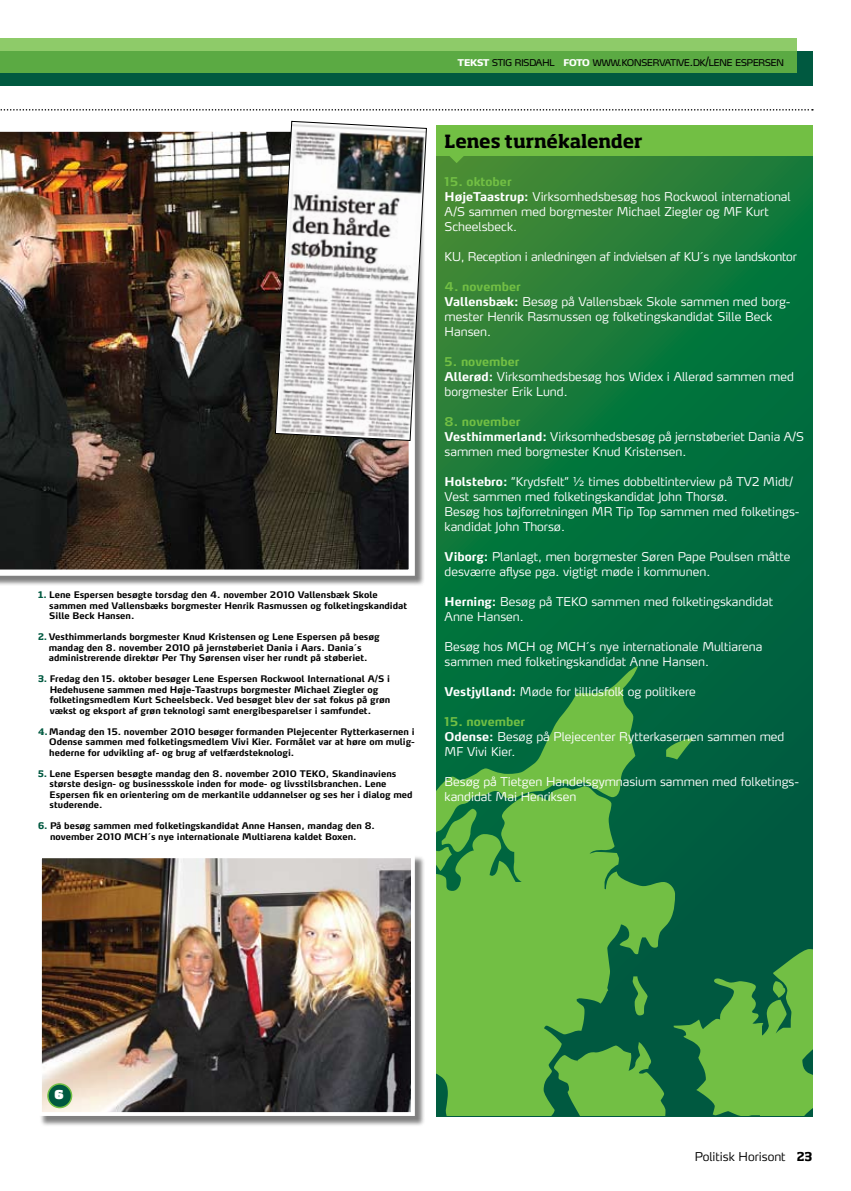
<style>
.page{position:relative;width:851px;height:1191px;background:#fff}
.page>*{position:absolute;margin:0;border:0;box-sizing:border-box;transform-origin:0 0}
.t1{font:700 18px "Soho Std";color:#000}
.t2{font:300 12px/15px "Max LF";color:#fff}
.t3{font:300 12px "Max LF";letter-spacing:-.02em;color:#fff}
.t4{font:12px "Max LF Light SC";letter-spacing:-.06em;color:#000}
.t5{font:300 12px "Max TF";color:#000}
.t6{font:900 12px "Soho Std";color:#fff}
.t7{font:700 9px/10.5px "Max LF";color:#000}
.s1{font-family:"Soho Std";color:#005940}
.s2{font-family:"Max LF Bold SC";color:#fff}
.s3{font-weight:700;color:#72bf44}
.s4{font-weight:700}
.s5{font-family:"Soho Std";font-weight:700}
</style>
<div class="page">
<svg style="left:0;top:109px;width:812px;height:2px"></svg>
<div style="left:0;top:51px;width:812px;height:34px;background:#005940"></div>
<svg style="left:0;top:38px;width:796px;height:34px;background:#6eb651"></svg>
<svg style="left:436px;top:156px;width:376px;height:510px;background:#12763b"></svg>
<svg style="left:441px;top:156px;width:30px;height:7px"></svg>
<div style="left:436px;top:126px;width:376px;height:30px;background:#72bf44"></div>
<svg style="left:436px;top:666px;width:376px;height:450px;background:#368d41"></svg>
<div style="left:39px;top:855px;width:392px;height:277px;background:#000;opacity:.5"></div>
<img style="left:43px;top:859px;width:367px;height:252px">
<div style="left:38px;top:854px;width:377px;height:262px;border:4px solid #fff"></div>
<div style="left:0;top:127px;width:431px;height:465px;background:#000;opacity:.5"></div>
<img style="left:0;top:127px;width:415px;height:449px">
<svg style="left:275px;top:121px;width:152px;height:320px"></svg>
<div style="left:48px;top:1084px;width:23px;height:23px;background:#005940;border-radius:50%"></div>
<div style="left:47px;top:1083px;width:25px;height:25px;border:2px solid #72bf44;border-radius:50%"></div>
<p class="t7" style="left:49px;top:589px;width:359px;text-indent:-11px"><span class="s1">1.</span> Lene Espersen besøgte torsdag den 4. november 2010 Vallensbæk Skole sammen med Vallensbæks borgmester Henrik Rasmussen og folketingskandidat<br>Sille Beck Hansen.</p>
<p class="t7" style="left:49px;top:631px;width:332px;text-indent:-10px"><span class="s1">2.</span> Vesthimmerlands borgmester Knud Kristensen og Lene Espersen på besøg mandag den 8. november 2010 på jernstøberiet Dania i Aars. Dania´s administrerende direktør Per Thy Sørensen viser her rundt på støberiet.</p>
<p class="t7" style="left:50px;top:673px;width:342px;text-indent:-11px"><span class="s1">3.</span> Fredag den 15. oktober besøger Lene Espersen Rockwool I nternational A/S i Hedehusene sammen med Høje-Taastrups borgmester Michael Ziegler og folketingsmedlem Kurt Scheelsbeck. Ved besøget blev der sat fokus på grøn vækst og eksport af grøn teknologi samt energibesparelser i samfundet.</p>
<p class="t7" style="left:49px;top:726px;width:367px;text-align:justify;text-indent:-11px"><span class="s1">4.</span> Mandag den 15. november 2010 besøger formanden Plejecenter Rytterkasernen i Odense sammen med folketingsmedlem Vivi Kier. Formålet var at høre om mulig&shy;hederne for udvikling af- og brug af velfærdsteknologi.</p>
<p class="t7" style="left:50px;top:768px;width:364px;text-indent:-11px"><span class="s1">5.</span> Lene Espersen besøgte mandag den 8. november 2010 TEKO , Skandinaviens største design- og businessskole inden for mode- og livsstilsbranchen. Lene Espersen fik en orientering om de merkantile uddannelser og ses her i dialog med studerende.</p>
<p class="t7" style="left:50px;top:820px;width:326px;text-indent:-12px"><span class="s1">6.</span> På besøg sammen med folketingskandidat Anne Hansen, mandag den 8. november 2010 MCH´s nye internationale Multiarena kaldet Boxen.</p>
<h2 class="t4" style="left:457px;top:54px;width:328px"><span class="s2">TEKST</span> stig risdahl <span class="s2">FOTO</span> www.konservative.dk/lene espersen</h2>
<h1 class="t1" style="left:444px;top:129px;width:199px">Lenes turnékalender</h1>
<h2 class="t2" style="left:444px;top:173px;width:347px"><span class="s3">15. oktober<br></span><span class="s4">HøjeTaastrup:</span> Virksomhedsbesøg hos Rockwool international A/S sammen med borgmester Michael Ziegler og MF Kurt Scheelsbeck.</h2>
<h2 class="t3" style="left:444px;top:249px;width:353px">KU, Reception i anledningen af indvielsen af KU´s nye landskontor</h2>
<h2 class="t2" style="left:444px;top:278px;width:347px"><span class="s3">4. november<br></span><span class="s4">Vallensbæk:</span> Besøg på Vallensbæk Skole sammen med borg&shy;mester Henrik Rasmussen og folketingskandidat Sille Beck Hansen.</h2>
<h2 class="t2" style="left:444px;top:353px;width:351px"><span class="s3">5. november<br></span><span class="s4">Allerød:</span> Virksomhedsbesøg hos Widex i Allerød sammen med borgmester Erik Lund.</h2>
<h2 class="t2" style="left:444px;top:413px;width:361px"><span class="s3">8. november<br></span><span class="s4">Vesthimmerland:</span> Virksomhedsbesøg på jernstøberiet Dania A/S sammen med borgmester Knud Kristensen.</h2>
<h2 class="t2" style="left:444px;top:473px;width:356px"><span class="s4">Holstebro:</span> ”Krydsfelt” ½ times dobbeltinterview på TV2 Midt/ Vest sammen med folketingskandidat John Thorsø.<br>Besøg hos tøjforretningen MR Tip Top sammen med folketings&shy;kandidat John Thorsø.</h2>
<h2 class="t2" style="left:444px;top:548px;width:347px"><span class="s4">Viborg:</span> Planlagt, men borgmester Søren Pape Poulsen måtte desværre aflyse pga. vigtigt møde i kommunen.</h2>
<h2 class="t2" style="left:444px;top:593px;width:330px"><span class="s4">Herning:</span> Besøg på TEKO sammen med folketingskandidat<br>Anne Hansen.</h2>
<h2 class="t2" style="left:444px;top:638px;width:319px">Besøg hos MCH og MCH´s nye internationale Multiarena sammen med folketingskandidat Anne Hansen.</h2>
<h2 class="t2" style="left:444px;top:683px;width:252px"><span class="s4">Vestjylland:</span> Møde for tillidsfolk og politikere</h2>
<h2 class="t2" style="left:444px;top:713px;width:341px"><span class="s3">15. november<br></span><span class="s4">Odense:</span> Besøg på Plejecenter Rytterkasernen sammen med<br>MF Vivi Kier.</h2>
<h2 class="t2" style="left:444px;top:773px;width:356px">Besøg på Tietgen Handelsgymnasium sammen med folketings&shy;kandidat Mai Henriksen</h2>
<h2 class="t6" style="left:54px;top:1087px;width:11px">6</h2>
<h2 class="t5" style="left:694px;top:1149px;width:119px">Politisk Horisont <span class="s5">23</span></h2>
</div>
